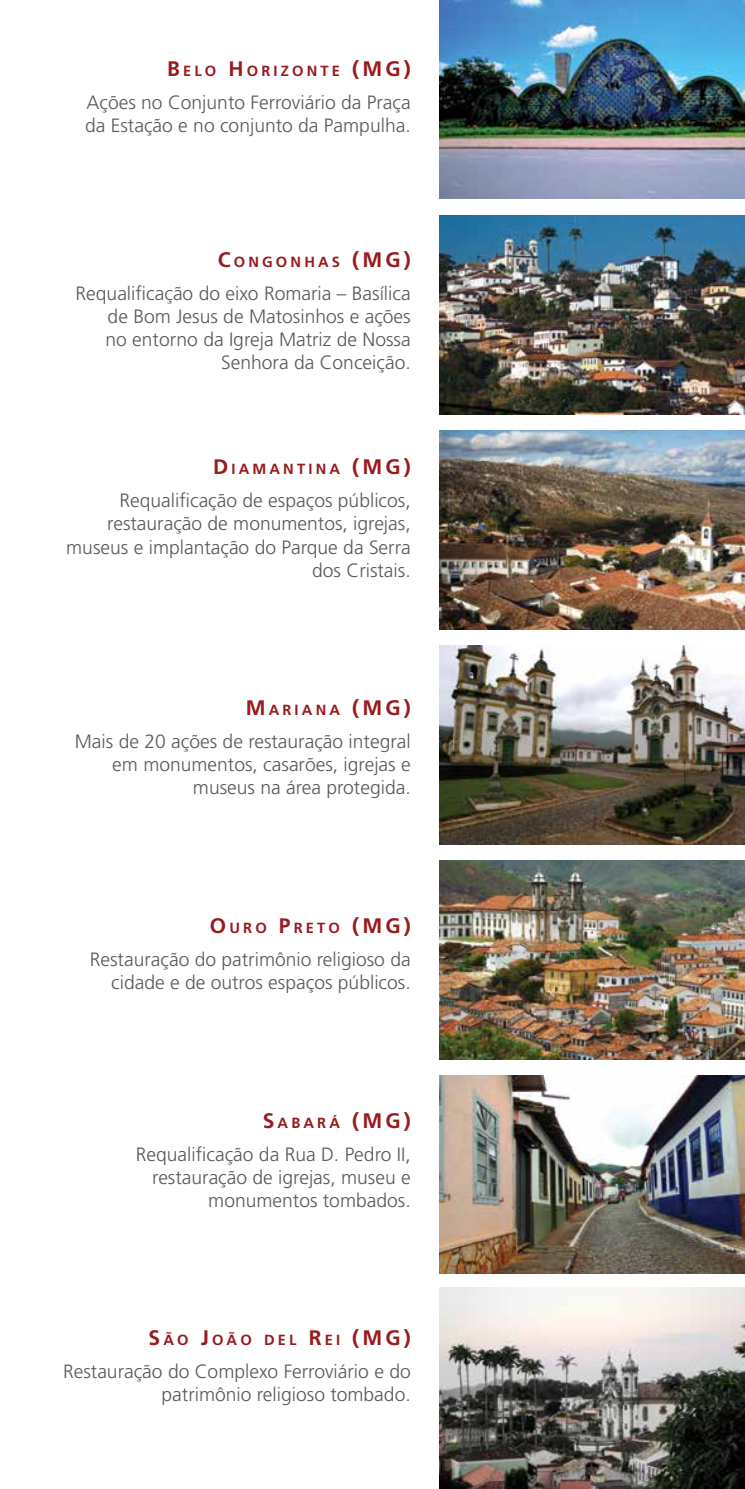
<style>
.page{position:relative;width:745px;height:1489px;background:#fff}
.page>*{position:absolute;margin:0;border:0;box-sizing:border-box;transform-origin:0 0}
.t1{font:700 21px "Frutiger";color:#981b1e}
.t2{font:300 19.25px/23.1px "Frutiger";color:#58595b;text-align:right}
.t3{font:700 14.7px "Frutiger";letter-spacing:.215em;color:#981b1e}
.s1{font-size:21px}
.s2{font-size:14.7px}
</style>
<div class="page">
<img style="left:439px;top:0;width:305px;height:199px">
<img style="left:439px;top:215px;width:305px;height:199px">
<img style="left:439px;top:860px;width:305px;height:198px">
<img style="left:439px;top:430px;width:305px;height:199px">
<img style="left:439px;top:1075px;width:305px;height:198px">
<img style="left:439px;top:645px;width:305px;height:199px">
<img style="left:439px;top:1287px;width:305px;height:201px">
<p class="t3" style="left:167px;top:62px;width:245px"><span class="s1">B</span>ELO <span class="s1">H</span>ORIZONTE <span class="s1">(MG )</span></p>
<p class="t2" style="left:85px;top:91px;width:327px;text-align:left">Ações no Conjunto Ferroviário da Praça da Estação e no conjunto da Pampulha.</p>
<p class="t3" style="left:218px;top:253px;width:194px"><span class="s1">C</span>ONGONHA S <span class="s1">(MG )</span></p>
<p class="t2" style="left:75px;top:281px;width:336px">Requalificação do eixo Romaria – Basílica de Bom Jesus de Matosinhos e ações<br>no entorno da Igreja Matriz de Nossa Senhora da Conceição.</p>
<p class="t3" style="left:213px;top:460px;width:199px"><span class="s1">D</span> IAMANTINA <span class="s1">(MG )</span></p>
<p class="t2" style="left:66px;top:489px;width:346px">Requalificação de espaços públicos, restauração de monumentos, igrejas, museus e implantação do Parque da Serra dos Cristais.</p>
<p class="t3" style="left:245px;top:701px;width:166px"><span class="s1">M</span> ARIANA <span class="s1">(MG )</span></p>
<p class="t2" style="left:75px;top:730px;width:337px">Mais de 20 ações de restauração integral em monumentos, casarões, igrejas e museus na área protegida.</p>
<p class="t3" style="left:210px;top:919px;width:202px"><span class="s1">O</span>URO <span class="s1">P</span>RETO <span class="s1">(MG )</span></p>
<p class="t2" style="left:90px;top:947px;width:322px">Restauração do patrimônio religioso da cidade e de outros espaços públicos.</p>
<p class="t3" style="left:262px;top:1113px;width:28px"><span class="s1">S</span> ABA</p>
<p class="t1" style="left:317px;top:1107px;width:95px"><span class="s2">RÁ</span> (MG )</p>
<p class="t2" style="left:136px;top:1142px;width:276px">Requalificação da Rua D. Pedro II, restauração de igrejas, museu e monumentos tombados.</p>
<p class="t3" style="left:148px;top:1331px;width:263px"><span class="s1">S</span> ÃO <span class="s1">J</span>OÃO DEL <span class="s1">R</span>EI <span class="s1">(MG )</span></p>
<p class="t2" style="left:63px;top:1360px;width:349px">Restauração do Complexo Ferroviário e do patrimônio religioso tombado.</p>
</div>
